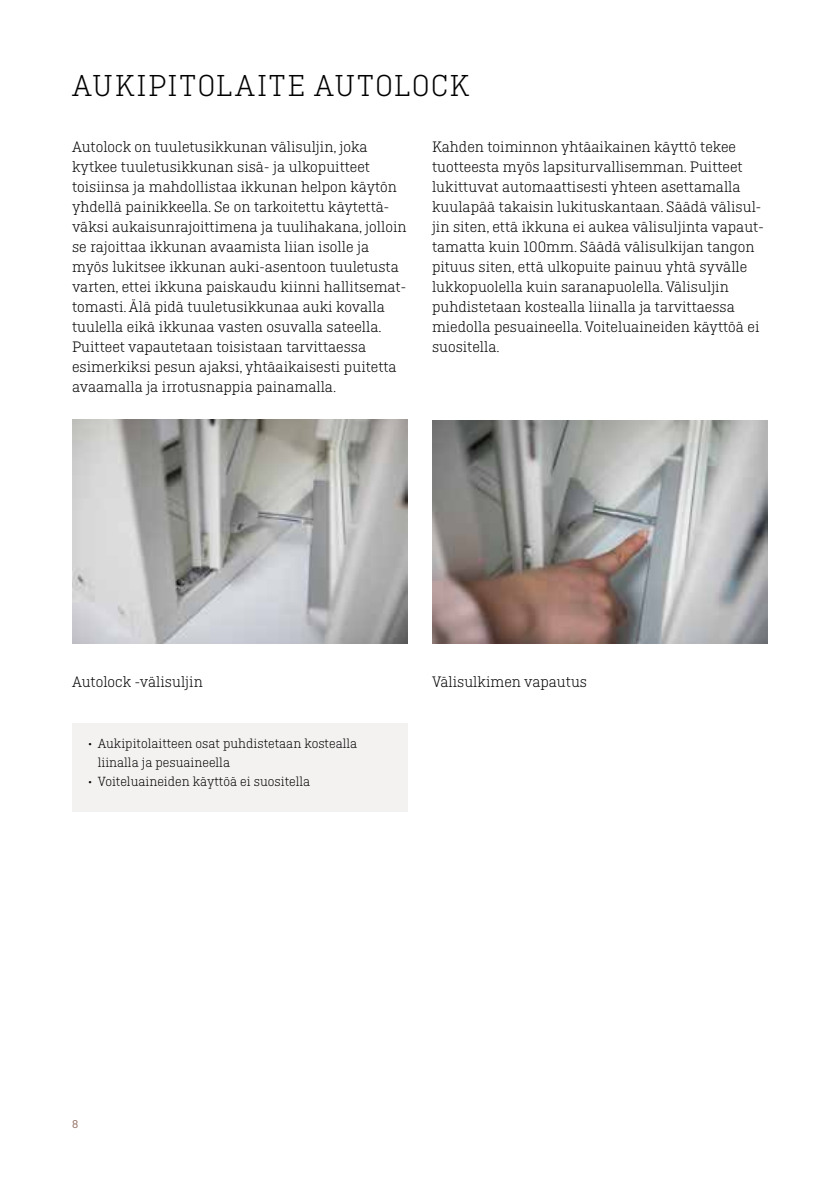
<style>
.page{position:relative;width:840px;height:1191px;background:#fff}
.page>*{position:absolute;margin:0;border:0;box-sizing:border-box;transform-origin:0 0}
.t1{font:300 32px "Ciutadella Slab";letter-spacing:.045em;color:#000}
.t2{font:300 16px/20px "Ciutadella Slab";color:#000}
.t3{font:300 14px/18.6px "Ciutadella Slab";color:#000}
.t4{font:12px "Ciutadella Slab";color:#947267}
</style>
<div class="page">
<div style="left:72px;top:723px;width:336px;height:89px;background:#f4f2f1"></div>
<img style="left:72px;top:420px;width:336px;height:223px">
<img style="left:432px;top:420px;width:335px;height:223px">
<h1 class="t1" style="left:72px;top:68px;width:398px">AUKIPITOLAITE AUTOLOCK</h1>
<p class="t2" style="left:72px;top:137px;width:336px">Autolock on tuuletusikkunan välisuljin, joka kytkee tuuletusikkunan sisä- ja ulkopuitteet toisiinsa ja mahdollistaa ikkunan helpon käytön yhdellä painikkeella. Se on tarkoitettu käytettä&shy;väksi aukaisunrajoittimena ja tuulihakana, jolloin se rajoittaa ikkunan avaamista liian isolle ja myös lukitsee ikkunan auki-asentoon tuuletusta varten, ettei ikkuna paiskaudu kiinni hallitsemat&shy;tomasti. Älä pidä tuuletusikkunaa auki kovalla tuulella eikä ikkunaa vasten osuvalla sateella.<br>Puitteet vapautetaan toisistaan tarvittaessa esimerkiksi pesun ajaksi, yhtäaikaisesti puitetta avaamalla ja irrotusnappia painamalla.</p>
<p class="t2" style="left:432px;top:137px;width:333px">Kahden toiminnon yhtäaikainen käyttö tekee tuotteesta myös lapsiturvallisemman. Puitteet lukittuvat automaattisesti yhteen asettamalla kuulapää takaisin lukituskantaan. Säädä välisul&shy;jin siten, että ikkuna ei aukea välisuljinta vapaut&shy;tamatta kuin 100mm. Säädä välisulkijan tangon pituus siten, että ulkopuite painuu yhtä syvälle lukkopuolella kuin saranapuolella. Välisuljin puhdistetaan kostealla liinalla ja tarvittaessa miedolla pesuaineella. Voiteluaineiden käyttöä ei suositella.</p>
<p class="t2" style="left:72px;top:672px;width:132px">Autolock -välisuljin</p>
<p class="t2" style="left:432px;top:672px;width:156px">Välisulkimen vapautus</p>
<p class="t3" style="left:98px;top:734px;width:261px;text-indent:-10px">• Aukipitolaitteen osat puhdistetaan kostealla liinalla ja pesuaineella</p>
<p class="t3" style="left:88px;top:772px;width:224px">• Voiteluaineiden käyttöä ei suositella</p>
<p class="t4" style="left:72px;top:1118px;width:8px">8</p>
</div>
